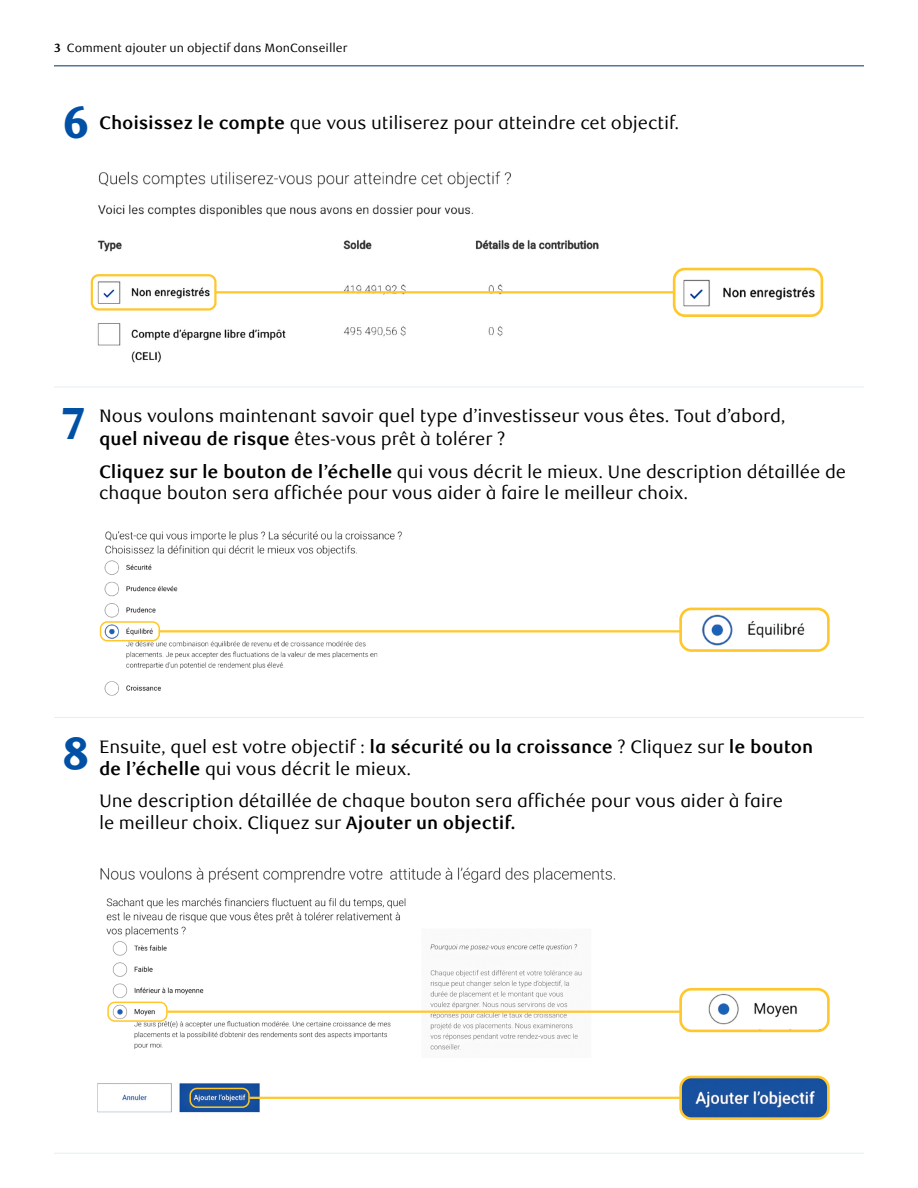
<style>
.page{position:relative;width:918px;height:1188px;background:#fff}
.page>*{position:absolute;margin:0;border:0;box-sizing:border-box;transform-origin:0 0}
.t1{font:800 45px "RBC Text";color:#0051a5}
.t2{font:18px/22.5px "RBC Text";letter-spacing:-.005em;color:#000}
.t3{font:12px "RBC Text";color:#000}
.s1{font-weight:700}
</style>
<div class="page">
<hr style="left:54px;top:66px;width:810px;height:1px;background:#003168">
<img style="left:90px;top:171px;width:734px;height:192px">
<hr style="left:54px;top:1153px;width:810px;height:1px;background:#e7eef1">
<hr style="left:54px;top:387px;width:810px;height:1px;background:#e7eef1">
<hr style="left:54px;top:717px;width:810px;height:1px;background:#e7eef1">
<div style="left:91px;top:274px;width:126px;height:37px;border:2px solid #ffc72c;border-radius:7px"></div>
<hr style="left:216px;top:291px;width:482px;height:2px;background:#ffc72c">
<img style="left:674px;top:269px;width:148px;height:47px">
<div style="left:673px;top:268px;width:150px;height:49px;border:3px solid #ffc72c;border-radius:11px"></div>
<img style="left:99px;top:531px;width:559px;height:165px">
<img style="left:683px;top:612px;width:143px;height:36px">
<div style="left:679px;top:608px;width:151px;height:44px;border:3px solid #ffc72c;border-radius:11px"></div>
<div style="left:100px;top:621px;width:60px;height:20px;border:2px solid #ffc72c;border-radius:7px"></div>
<hr style="left:159px;top:630px;width:521px;height:2px;background:#ffc72c">
<img style="left:100px;top:867px;width:619px;height:183px">
<img style="left:681px;top:989px;width:145px;height:42px">
<div style="left:679px;top:988px;width:151px;height:44px;border:3px solid #ffc72c;border-radius:11px"></div>
<div style="left:107px;top:1002px;width:61px;height:20px;border:2px solid #ffc72c;border-radius:7px"></div>
<hr style="left:167px;top:1011px;width:513px;height:2px;background:#ffc72c">
<img style="left:683px;top:1080px;width:143px;height:36px">
<div style="left:679px;top:1076px;width:151px;height:44px;border:3px solid #ffc72c;border-radius:11px"></div>
<img style="left:97px;top:1083px;width:204px;height:30px">
<div style="left:189px;top:1088px;width:61px;height:20px;border:2px solid #ffc72c;border-radius:7px"></div>
<hr style="left:249px;top:1097px;width:432px;height:2px;background:#ffc72c">
<p class="t3" style="left:54px;top:41px;width:295px"><span class="s1">3</span> Comment ajouter un objectif dans MonConseiller</p>
<p class="t1" style="left:62px;top:95px;width:29px">6</p>
<p class="t2" style="left:99px;top:112px;width:582px"><span class="s1">Choisissez le compte</span> que vous utiliserez pour atteindre cet objectif.</p>
<p class="t1" style="left:62px;top:396px;width:24px">7</p>
<p class="t2" style="left:99px;top:405px;width:688px">Nous voulons maintenant savoir quel type d’investisseur vous êtes. Tout d’abord, <span class="s1">quel niveau de risque</span> êtes-vous prêt à tolérer ?</p>
<p class="t2" style="left:99px;top:461px;width:749px;line-height:21px"><span class="s1">Cliquez sur le bouton de l’échelle</span> qui vous décrit le mieux. Une description détaillée de chaque bouton sera affichée pour vous aider à faire le meilleur choix.</p>
<p class="t1" style="left:62px;top:727px;width:29px">8</p>
<p class="t2" style="left:99px;top:736px;width:716px">Ensuite, quel est votre objectif : <span class="s1">la sécurité ou la croissance</span> ? Cliquez sur <span class="s1">le bouton de l’échelle</span> qui vous décrit le mieux.</p>
<p class="t2" style="left:99px;top:790px;width:686px">Une description détaillée de chaque bouton sera affichée pour vous aider à faire le meilleur choix. Cliquez sur <span class="s1">Ajouter un objectif.</span></p>
</div>
